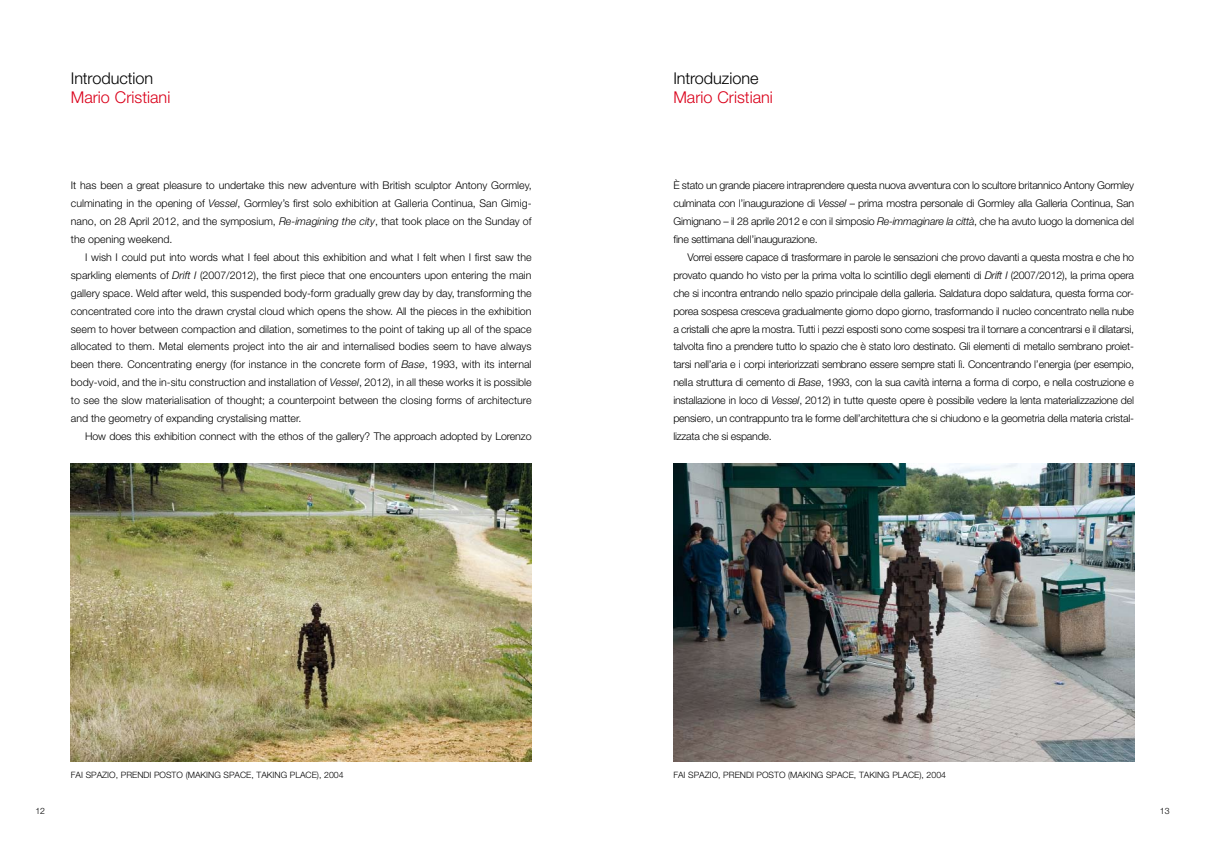
<style>
.page{position:relative;width:1205px;height:851px;background:#fff}
.page>*{position:absolute;margin:0;border:0;box-sizing:border-box;transform-origin:0 0}
.t1{font:300 16.25px "Helvetica Neue";color:#da001a}
.t2{font:300 16.25px "Helvetica Neue";letter-spacing:-.005em;color:#000}
.t3{font:300 10.62px/17.9px "Helvetica Neue";letter-spacing:-.01em;color:#000;text-align:justify}
.t4{font:300 8.75px "Helvetica Neue";color:#000}
.s1{font-style:italic}
</style>
<div class="page">
<img style="left:673px;top:464px;width:461px;height:297px">
<img style="left:71px;top:464px;width:460px;height:297px">
<h1 class="t2" style="left:71px;top:68px;width:84px">Introduction</h1>
<h1 class="t1" style="left:71px;top:87px;width:101px">Mario Cristiani</h1>
<p class="t3" style="left:71px;top:176px;width:462px">It has been a great pleasure to undertake this new adventure with British sculptor Antony Gormley, culminating in the opening of <span class="s1">Vessel</span>, Gormley’s first solo exhibition at Galleria Continua, San Gimig&shy;nano, on 28 April 2012, and the symposium, <span class="s1">Re-imagining the city</span>, that took place on the Sunday of the opening weekend.</p>
<p class="t3" style="left:71px;top:248px;width:462px;text-indent:14px">I wish I could put into words what I feel about this exhibition and what I felt when I first saw the sparkling elements of <span class="s1">Drift I</span> (2007/2012), the first piece that one encounters upon entering the main gallery space. Weld after weld, this suspended body-form gradually grew day by day, transforming the concentrated core into the drawn crystal cloud which opens the show. All the pieces in the exhibition seem to hover between compaction and dilation, sometimes to the point of taking up all of the space allocated to them. Metal elements project into the air and internalised bodies seem to have always been there. Concentrating energy (for instance in the concrete form of <span class="s1">Base</span>, 1993, with its internal body-void, and the in-situ construction and installation of <span class="s1">Vessel</span>, 2012), in all these works it is possible to see the slow materialisation of thought; a counterpoint between the closing forms of architecture and the geometry of expanding crystalising matter.</p>
<p class="t3" style="left:85px;top:427px;width:448px">How does this exhibition connect with the ethos of the gallery? The approach adopted by Lorenzo</p>
<h1 class="t2" style="left:673px;top:68px;width:87px">Introduzione</h1>
<h1 class="t1" style="left:673px;top:87px;width:101px">Mario Cristiani</h1>
<p class="t3" style="left:673px;top:176px;width:462px">È stato un grande piacere intraprendere questa nuova avventura con lo scultore britannico Antony Gormley culminata con l’inaugurazione di <span class="s1">Vessel</span> – prima mostra personale di Gormley alla Galleria Continua, San Gimignano – il 28 aprile 2012 e con il simposio <span class="s1">Re-immaginare la città</span>, che ha avuto luogo la domenica del fine settimana dell’inaugurazione.</p>
<p class="t3" style="left:673px;top:248px;width:462px;text-indent:14px">Vorrei essere capace di trasformare in parole le sensazioni che provo davanti a questa mostra e che ho provato quando ho visto per la prima volta lo scintillio degli elementi di <span class="s1">Drift I</span> (2007/2012), la prima opera che si incontra entrando nello spazio principale della galleria. Saldatura dopo saldatura, questa forma cor&shy;porea sospesa cresceva gradualmente giorno dopo giorno, trasformando il nucleo concentrato nella nube a cristalli che apre la mostra. Tutti i pezzi esposti sono come sospesi tra il tornare a concentrarsi e il dilatarsi, talvolta fino a prendere tutto lo spazio che è stato loro destinato. Gli elementi di metallo sembrano proiet&shy;tarsi nell’aria e i corpi interiorizzati sembrano essere sempre stati lì. Concentrando l’energia (per esempio, nella struttura di cemento di <span class="s1">Base</span>, 1993, con la sua cavità interna a forma di corpo, e nella costruzione e installazione in loco di <span class="s1">Vessel</span>, 2012) in tutte queste opere è possibile vedere la lenta materializzazione del pensiero, un contrappunto tra le forme dell’architettura che si chiudono e la geometria della materia cristal&shy;lizzata che si espande.</p>
<p class="t4" style="left:71px;top:769px;width:22px">Fai Spa</p>
<p class="t4" style="left:102px;top:769px;width:41px">zio, Prendi</p>
<p class="t4" style="left:154px;top:769px;width:58px">Posto (Making</p>
<p class="t4" style="left:223px;top:769px;width:7px">Spac</p>
<p class="t4" style="left:246px;top:769px;width:32px">e, Taking</p>
<p class="t4" style="left:290px;top:769px;width:55px">Place), 2004</p>
<p class="t4" style="left:673px;top:769px;width:22px">Fai Spa</p>
<p class="t4" style="left:705px;top:769px;width:41px">zio, Prendi</p>
<p class="t4" style="left:756px;top:769px;width:58px">Posto (Making</p>
<p class="t4" style="left:826px;top:769px;width:7px">Spac</p>
<p class="t4" style="left:849px;top:769px;width:32px">e, Taking</p>
<p class="t4" style="left:892px;top:769px;width:55px">Place), 2004</p>
<p class="t4" style="left:35px;top:805px;width:11px">12</p>
<p class="t4" style="left:1160px;top:805px;width:11px">13</p>
</div>
